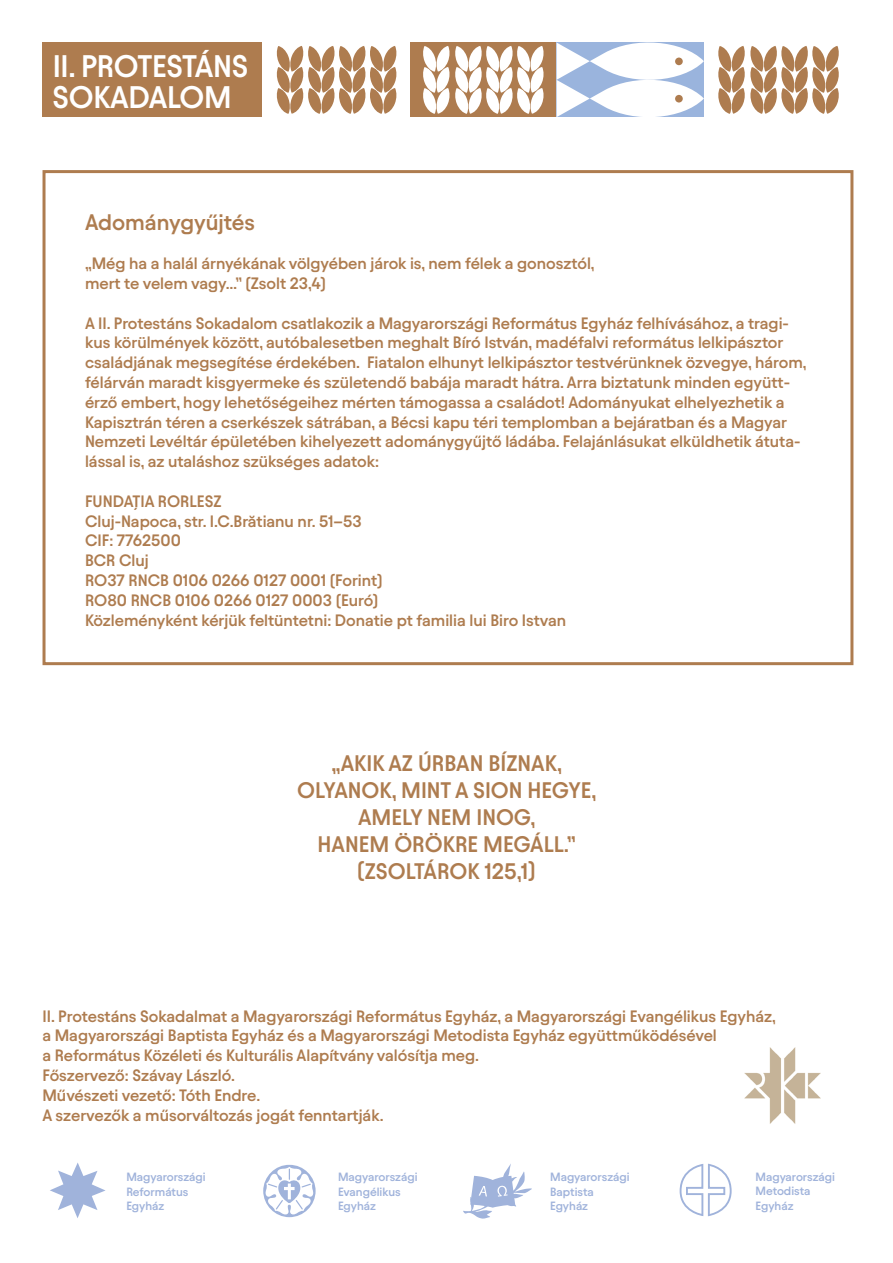
<style>
.page{position:relative;width:893px;height:1263px;background:#fff}
.page>*{position:absolute;margin:0;border:0;box-sizing:border-box;transform-origin:0 0}
.t1{font:600 31.2px/31.2px "Avantt";letter-spacing:-.01em;color:#fff}
.t2{font:600 22.5px/27px "Avantt";color:#ae7c4f;text-align:center}
.t3{font:600 16.5px/19.8px "Avantt";color:#ae7c4f}
.t4{font:600 12px/14.4px "Avantt";color:#a0b3db}
</style>
<div class="page">
<div style="left:410px;top:43px;width:147px;height:74px;background:#ae7c4f"></div>
<div style="left:43px;top:43px;width:219px;height:74px;background:#ae7c4f"></div>
<svg style="left:557px;top:42px;width:147px;height:75px"></svg>
<div style="left:675px;top:95px;width:8px;height:8px;background:#ae7c4f;border-radius:50%"></div>
<svg style="left:423px;top:46px;width:121px;height:68px"></svg>
<svg style="left:718px;top:46px;width:121px;height:68px"></svg>
<svg style="left:276px;top:46px;width:121px;height:68px"></svg>
<div style="left:43px;top:170px;width:810px;height:495px;border:3px solid #ae7c4f"></div>
<svg style="left:263px;top:1164px;width:53px;height:53px"></svg>
<svg style="left:463px;top:1164px;width:69px;height:55px"></svg>
<svg style="left:50px;top:1162px;width:56px;height:56px"></svg>
<svg style="left:679px;top:1163px;width:53px;height:54px"></svg>
<img style="left:744px;top:1048px;width:77px;height:76px">
<h1 class="t1" style="left:53px;top:48px;width:197px">II. PROTESTÁNS<br>SOKADALOM</h1>
<h2 class="t2" style="left:85px;top:207px;width:171px">Adománygyűjtés</h2>
<p class="t3" style="left:85px;top:252px;width:511px">„Még ha a halál árnyékának völgyében járok is, nem félek a gonosztól, mert te velem vagy…” (Zsolt 23,4)</p>
<p class="t3" style="left:85px;top:312px;width:723px">A II. Protestáns Sokadalom csatlakozik a Magyarországi Református Egyház felhívásához, a tragi&shy;kus körülmények között, autóbalesetben meghalt Bíró István, madéfalvi református lelkipásztor családjának megsegítése érdekében. Fiatalon elhunyt lelkipásztor testvérünknek özvegye, három, félárván maradt kisgyermeke és születendő babája maradt hátra. Arra biztatunk minden együtt&shy;érző embert, hogy lehetőségeihez mérten támogassa a családot! Adományukat elhelyezhetik a Kapisztrán téren a cserkészek sátrában, a Bécsi kapu téri templomban a bejáratban és a Magyar Nemzeti Levéltár épületében kihelyezett adománygyűjtő ládába. Felajánlásukat elküldhetik átuta&shy;lással is, az utaláshoz szükséges adatok:</p>
<p class="t3" style="left:85px;top:490px;width:483px">FUNDAȚIA RORLESZ<br>Cluj-Napoca, str. I.C.Brătianu nr. 51–53<br>CIF: 7762500<br>BCR Cluj<br>RO37 RNCB 0106 0266 0127 0001 (Forint)<br>RO80 RNCB 0106 0266 0127 0003 (Euró)<br>Közleményként kérjük feltüntetni: Donatie pt familia lui Biro Istvan</p>
<h2 class="t2" style="left:297px;top:749px;width:301px">„AKIK AZ ÚRBAN BÍZNAK,<br>OLYANOK, MINT A SION HEGYE,<br>AMELY NEM INOG,<br>HANEM ÖRÖKRE MEGÁLL.” (ZSOLTÁROK 125,1)</h2>
<p class="t3" style="left:43px;top:1005px;width:735px">II. Protestáns Sokadalmat a Magyarországi Református Egyház, a Magyarországi Evangélikus Egyház, a Magyarországi Baptista Egyház és a Magyarországi Metodista Egyház együttműködésével<br>a Református Közéleti és Kulturális Alapítvány valósítja meg.<br>Főszervező: Szávay László.<br>Művészeti vezető: Tóth Endre.<br>A szervezők a műsorváltozás jogát fenntartják.</p>
<p class="t4" style="left:126px;top:1169px;width:81px">Magyarországi<br>Református<br>Egyház</p>
<p class="t4" style="left:755px;top:1169px;width:81px">Magyarországi<br>Metodista<br>Egyház</p>
<p class="t4" style="left:338px;top:1169px;width:81px">Magyarországi<br>Evangélikus<br>Egyház</p>
<p class="t4" style="left:550px;top:1169px;width:81px">Magyarországi<br>Baptista<br>Egyház</p>
</div>
